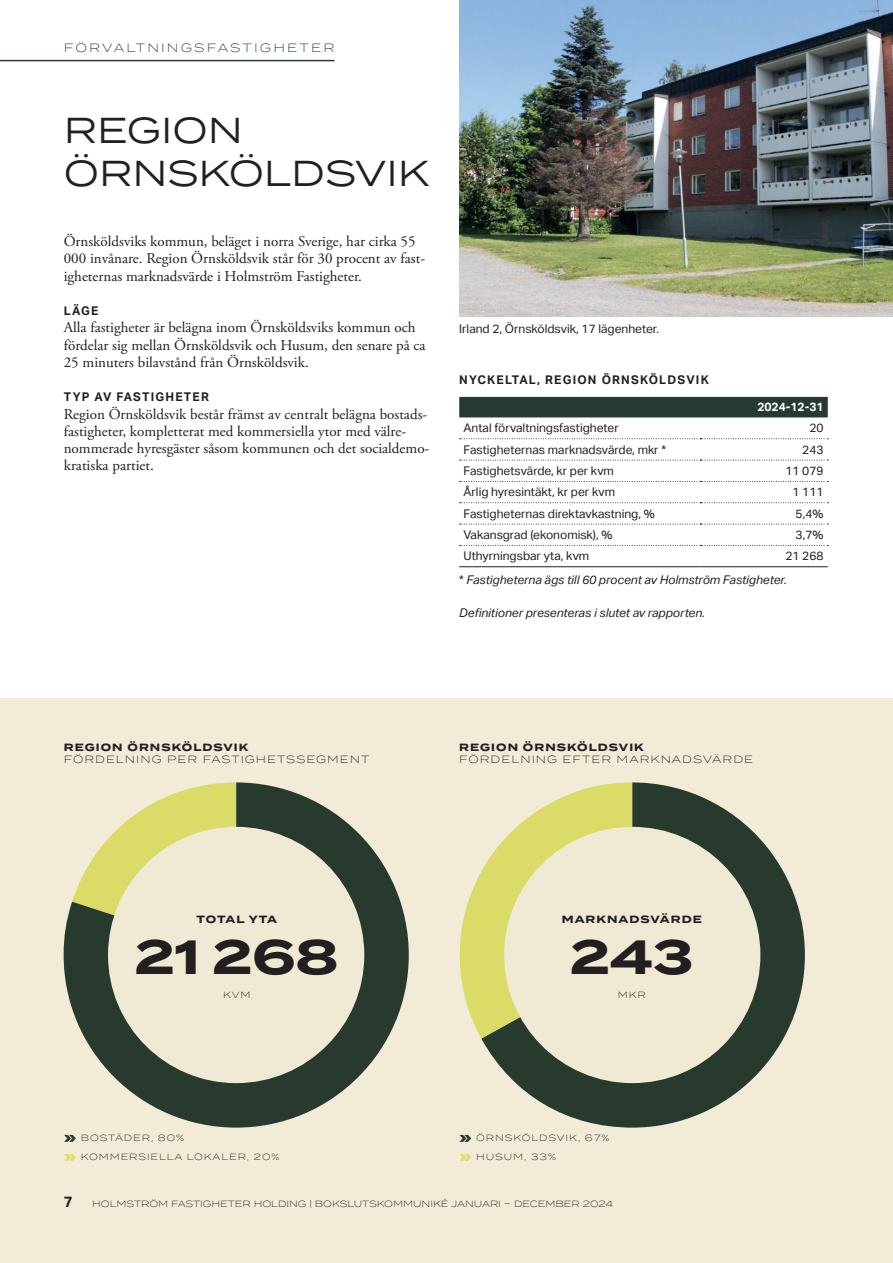
<style>
.page{position:relative;width:893px;height:1263px;background:#fff}
.page>*{position:absolute;margin:0;border:0;box-sizing:border-box;transform-origin:0 0}
.t1{font:700 48px "Termina";color:#231f20}
.t2{font:36px/43.2px "Termina";color:#231f20}
.t3{font:15px/17.2px "Adobe Garamond Pro";color:#231f20}
.t4{font:700 15px "Aktiv Grotesk";color:#231f20}
.t5{font:12px "Aktiv Grotesk";color:#231f20}
.t6{font:italic 12px/23.2px "Aktiv Grotesk";color:#231f20}
.t7{font:700 12px "Aktiv Grotesk";letter-spacing:.1em;color:#231f20}
.t8{font:300 12px "Termina";color:#273a32}
.t9{font:700 12px "Aktiv Grotesk";color:#fff}
.t10{font:300 10.5px "Termina";letter-spacing:.1em;color:#231f20}
.t11{font:700 10.5px "Termina";letter-spacing:.1em;color:#231f20}
.t12{font:700 10.5px "Termina";letter-spacing:.08em;color:#231f20}
.t13{font:300 9px "Termina";color:#231f20}
.t14{font:300 9px/19px "Termina";letter-spacing:.1em;color:#231f20}
.s1{font-style:normal}
.s2{font-weight:900;font-size:15px;color:#273a32}
.s3{font-weight:900;font-size:15px;color:#e1dc69}
</style>
<div class="page">
<hr style="left:0;top:60px;width:334px;height:1px;background:#273a32">
<div style="left:0;top:698px;width:893px;height:565px;background:#f2ebd8"></div>
<div style="left:459px;top:397px;width:369px;height:20px;background:#273a32"></div>
<svg style="left:460px;top:438px;width:368px;height:1px"></svg>
<svg style="left:460px;top:460px;width:368px;height:1px"></svg>
<svg style="left:460px;top:502px;width:368px;height:1px"></svg>
<svg style="left:460px;top:524px;width:368px;height:1px"></svg>
<svg style="left:460px;top:481px;width:368px;height:1px"></svg>
<svg style="left:460px;top:545px;width:368px;height:1px"></svg>
<hr style="left:459px;top:566px;width:241px;height:1px;background:#231f20">
<hr style="left:700px;top:566px;width:128px;height:1px;background:#231f20">
<img style="left:459px;top:0;width:434px;height:317px">
<svg style="left:459px;top:872px;width:22px;height:166px;fill:#dadc67"></svg>
<svg style="left:481px;top:782px;width:324px;height:345px"></svg>
<div style="left:504px;top:827px;width:256px;height:256px;background:#f0e9d3;border-radius:50%"></div>
<svg style="left:64px;top:782px;width:345px;height:345px"></svg>
<div style="left:108px;top:827px;width:256px;height:256px;background:#f0e9d3;border-radius:50%"></div>
<p class="t8" style="left:64px;top:39px;width:25px">FÖRVALTNINGSFASTIGHETER</p>
<h2 class="t2" style="left:64px;top:107px;width:367px">REGION<br>ÖRNSKÖLDSVIK</h2>
<p class="t3" style="left:64px;top:233px;width:363px">Örnsköldsviks kommun, beläget i norra Sverige, har cirka 55<br>000 invånare. Region Örnsköldsvik står för 30 procent av fast&shy;igheternas marknadsvärde i Holmström Fastigheter.</p>
<p class="t7" style="left:64px;top:304px;width:36px">LÄGE</p>
<p class="t3" style="left:64px;top:319px;width:363px">Alla fastigheter är belägna inom Örnsköldsviks kommun och fördelar sig mellan Örnsköldsvik och Husum, den senare på ca<br>25 minuters bilavstånd från Örnsköldsvik.</p>
<p class="t7" style="left:64px;top:390px;width:147px">TYP AV FASTIGHETER</p>
<p class="t3" style="left:64px;top:406px;width:367px">Region Örnsköldsvik består främst av centralt belägna bostads&shy;fastigheter, kompletterat med kommersiella ytor med välre&shy;nommerade hyresgäster såsom kommunen och det socialdemo&shy;kratiska partiet.</p>
<p class="t5" style="left:459px;top:322px;width:201px">Irland 2, Örnsköldsvik, 17 lägenheter.</p>
<p class="t7" style="left:459px;top:373px;width:251px">NYCKELTAL, REGION ÖRNSKÖLDSVIK</p>
<p class="t9" style="left:757px;top:400px;width:68px">2024-12-31</p>
<p class="t5" style="left:463px;top:421px;width:157px">Antal förvaltningsfastigheter</p>
<p class="t5" style="left:809px;top:421px;width:16px">20</p>
<p class="t5" style="left:463px;top:443px;width:204px">Fastigheternas marknadsvärde, mkr *</p>
<p class="t5" style="left:802px;top:443px;width:23px">243</p>
<p class="t5" style="left:463px;top:464px;width:152px">Fastighetsvärde, kr per kvm</p>
<p class="t5" style="left:785px;top:464px;width:40px">11 079</p>
<p class="t5" style="left:463px;top:485px;width:153px">Årlig hyresintäkt, kr per kvm</p>
<p class="t5" style="left:792px;top:485px;width:33px">1 111</p>
<p class="t5" style="left:463px;top:506px;width:193px">Fastigheternas direktavkastning, %</p>
<p class="t5" style="left:796px;top:506px;width:29px">5,4%</p>
<p class="t5" style="left:463px;top:528px;width:150px">Vakansgrad (ekonomisk), %</p>
<p class="t5" style="left:796px;top:528px;width:29px">3,7%</p>
<p class="t5" style="left:463px;top:549px;width:127px">Uthyrningsbar yta, kvm</p>
<p class="t6" style="left:459px;top:545px;width:366px;text-indent:326px"><span class="s1">21 268 *</span> Fastigheterna ägs till 60 procent av Holmström Fastigheter.</p>
<p class="t6" style="left:459px;top:601px;width:247px">Definitioner presenteras i slutet av rapporten.</p>
<p class="t11" style="left:64px;top:740px;width:186px">REGION ÖRNSKÖLDSVIK</p>
<p class="t10" style="left:64px;top:752px;width:307px">FÖRDELNING PER FASTIGHETSSEGMENT</p>
<p class="t11" style="left:459px;top:740px;width:186px">REGION ÖRNSKÖLDSVIK</p>
<p class="t10" style="left:459px;top:752px;width:295px">FÖRDELNING EFTER MARKNADSVÄRDE</p>
<p class="t12" style="left:196px;top:911px;width:82px">TOTAL YTA</p>
<h1 class="t1" style="left:135px;top:921px;width:205px">21 268</h1>
<p class="t13" style="left:223px;top:988px;width:29px">KVM</p>
<p class="t11" style="left:562px;top:911px;width:142px">MARKNADSVÄRDE</p>
<h1 class="t1" style="left:570px;top:921px;width:125px">243</h1>
<p class="t13" style="left:618px;top:988px;width:29px">MKR</p>
<p class="t14" style="left:64px;top:1128px;width:217px"><span class="s2">»</span> BOSTÄDER, 80%<br><span class="s3">»</span> KOMMERSIELLA LOKALER, 20%</p>
<p class="t14" style="left:459px;top:1128px;width:152px"><span class="s2">»</span> ÖRNSKÖLDSVIK, 67% <span class="s3">»</span> HUSUM, 33%</p>
<p class="t4" style="left:64px;top:1193px;width:10px">7</p>
<p class="t13" style="left:92px;top:1197px;width:523px">HOLMSTRÖM FASTIGHETER HOLDING | BOKSLUTSKOMMUNIKÉ JANUARI – DECEMBER 2024</p>
</div>
